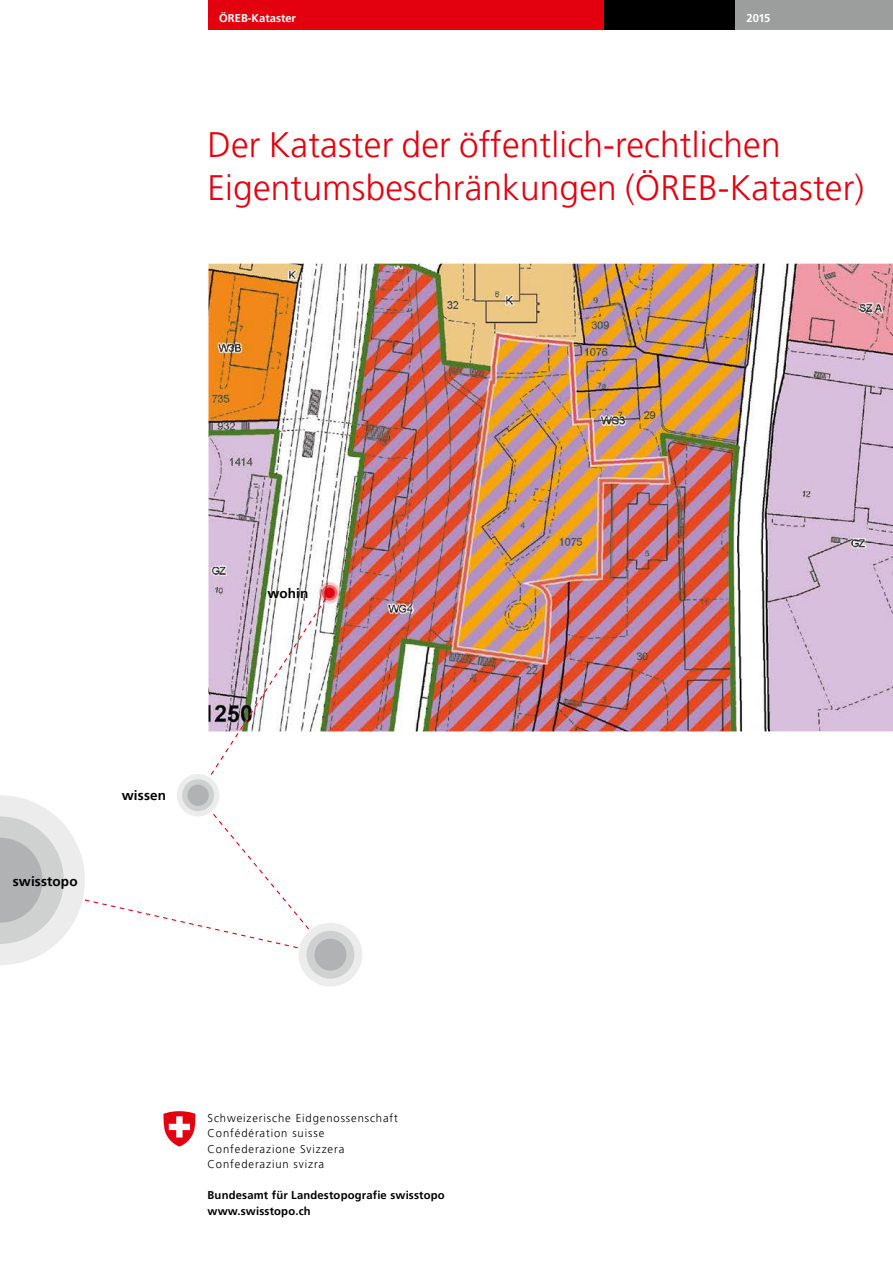
<style>
.page{position:relative;width:893px;height:1263px;background:#fff}
.page>*{position:absolute;margin:0;border:0;box-sizing:border-box;transform-origin:0 0}
.t1{font:300 35.25px/42.5px "Frutiger";letter-spacing:.005em;color:#e3000f}
.t2{font:700 13.5px "Frutiger";letter-spacing:.01em;color:#000}
.t3{font:300 11.25px/15.5px "Frutiger";letter-spacing:.08em;color:#000}
.t4{font:700 11.25px/15.6px "Frutiger";letter-spacing:.015em;color:#000}
.t5{font:700 11.25px "Frutiger";color:#fff}
</style>
<div class="page">
<img style="left:208px;top:264px;width:685px;height:467px">
<svg style="left:163px;top:1111px;width:33px;height:35px"></svg>
<img style="left:319px;top:582px;width:21px;height:21px">
<img style="left:322px;top:585px;width:15px;height:16px">
<div style="left:324px;top:587px;width:11px;height:11px;background:#e3000f;border-radius:50%"></div>
<svg style="left:0;top:593px;width:330px;height:372px"></svg>
<div style="left:177px;top:774px;width:42px;height:42px;background:#ececed;border-radius:50%"></div>
<div style="left:182px;top:779px;width:32px;height:32px;background:#cfd0d0;border-radius:50%"></div>
<div style="left:187px;top:784px;width:22px;height:22px;background:#b1b2b3;border-radius:50%"></div>
<div style="left:299px;top:923px;width:63px;height:63px;background:#ececed;border-radius:50%"></div>
<div style="left:307px;top:931px;width:47px;height:47px;background:#cfd0d0;border-radius:50%"></div>
<div style="left:314px;top:939px;width:32px;height:32px;background:#b1b2b3;border-radius:50%"></div>
<div style="left:208px;top:0;width:396px;height:30px;background:#e3000f"></div>
<div style="left:604px;top:0;width:132px;height:30px;background:#000"></div>
<div style="left:736px;top:0;width:157px;height:30px;background:#9c9d9d"></div>
<p class="t5" style="left:219px;top:11px;width:78px">ÖREB-Kataster</p>
<p class="t5" style="left:746px;top:11px;width:26px">2015</p>
<h1 class="t1" style="left:207px;top:124px;width:658px">Der Kataster der öffentlich-rechtlichen<br>Eigentumsbeschränkungen (ÖREB-Kataster)</h1>
<p class="t2" style="left:13px;top:873px;width:66px">swisstopo</p>
<p class="t2" style="left:122px;top:788px;width:46px">wissen</p>
<p class="t2" style="left:267px;top:585px;width:42px">wohin</p>
<p class="t3" style="left:208px;top:1110px;width:192px">Schweizerische Eidgenossenschaft<br>Confédération suisse<br>Confederazione Svizzera<br>Confederaziun svizra</p>
<p class="t4" style="left:208px;top:1187px;width:239px">Bundesamt für Landestopografie swisstopo www.swisstopo.ch</p>
</div>
